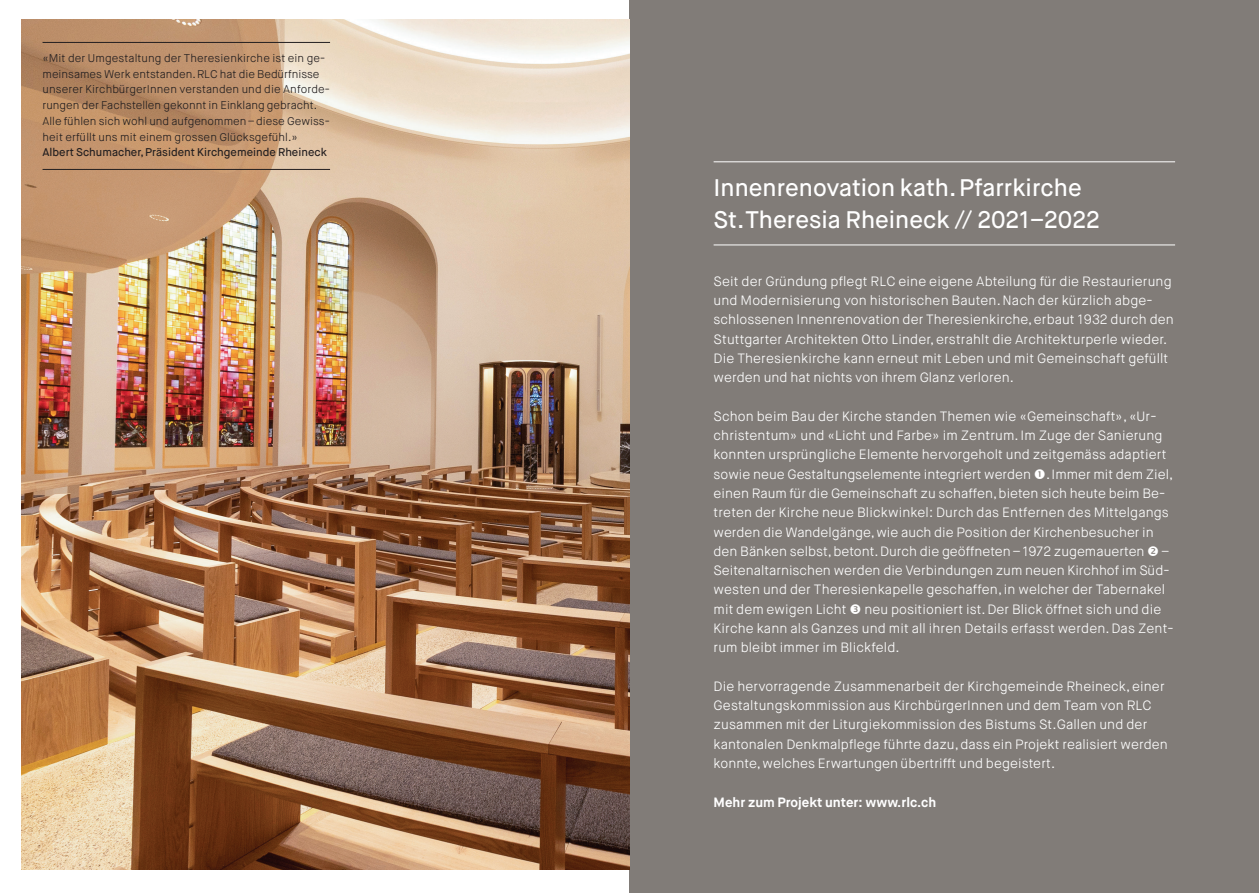
<style>
.page{position:relative;width:1259px;height:893px;background:#fff}
.page>*{position:absolute;margin:0;border:0;box-sizing:border-box;transform-origin:0 0}
.t1{font:500 24px/31.5px "Maison Neue";color:#fff}
.t2{font:300 13.5px/19.4px "Maison Neue";letter-spacing:.01em;color:#fff}
.t3{font:700 13.5px "Maison Neue";color:#fff}
.t4{font:300 11.25px/15.8px "Maison Neue";color:#231f20}
.t5{font:500 11.25px "Maison Neue";color:#231f20}
</style>
<div class="page">
<div style="left:629px;top:0;width:630px;height:893px;background:#817c78"></div>
<hr style="left:713px;top:162px;width:462px;height:1px;background:#fff">
<hr style="left:713px;top:245px;width:462px;height:1px;background:#fff">
<img style="left:21px;top:19px;width:608px;height:851px">
<hr style="left:43px;top:42px;width:287px;height:1px;background:#231f20">
<hr style="left:43px;top:169px;width:287px;height:1px;background:#231f20">
<p class="t4" style="left:43px;top:50px;width:289px">«Mit der Umgestaltung der Theresienkirche ist ein ge&shy;meinsames Werk entstanden. RLC hat die Bedürfnisse unserer KirchbürgerInnen verstanden und die Anforde&shy;rungen der Fachstellen gekonnt in Einklang gebracht.<br>Alle fühlen sich wohl und aufgenommen–diese Gewiss&shy;heit erfüllt uns mit einem grossen Glücksgefühl.»</p>
<p class="t5" style="left:43px;top:145px;width:286px">Albert Schumacher, Präsident Kirchgemeinde Rheineck</p>
<h1 class="t1" style="left:713px;top:172px;width:388px">Innenrenovation kath. Pfarrkirche<br>St.Theresia Rheineck // 2021–2022</h1>
<p class="t2" style="left:713px;top:272px;width:461px">Seit der Gründung pflegt RLC eine eigene Abteilung für die Restaurierung und Modernisierung von historischen Bauten. Nach der kürzlich abge&shy;schlossenen Innenrenovation der Theresienkirche, erbaut 1932 durch den Stuttgarter Architekten Otto Linder, erstrahlt die Architekturperle wieder.<br>Die Theresienkirche kann erneut mit Leben und mit Gemeinschaft gefüllt werden und hat nichts von ihrem Glanz verloren.</p>
<p class="t2" style="left:713px;top:407px;width:461px">Schon beim Bau der Kirche standen Themen wie «Gemeinschaft», «Ur&shy;christentum» und «Licht und Farbe» im Zentrum. Im Zuge der Sanierung konnten ursprüngliche Elemente hervorgeholt und zeitgemäss adaptiert sowie neue Gestaltungselemente integriert werden . Immer mit dem Ziel, einen Raum für die Gemeinschaft zu schaffen, bieten sich heute beim Be&shy;treten der Kirche neue Blickwinkel: Durch das Entfernen des Mittelgangs werden die Wandelgänge, wie auch die Position der Kirchenbesucher in den Bänken selbst, betont. Durch die geöffneten–1972 zugemauerten – Seitenaltarnischen werden die Verbindungen zum neuen Kirchhof im Süd&shy;westen und der Theresienkapelle geschaffen, in welcher der Tabernakel mit dem ewigen Licht</p>
<p class="t2" style="left:713px;top:599px;width:461px;text-indent:151px">neu positioniert ist. Der Blick öffnet sich und die<br>Kirche kann als Ganzes und mit all ihren Details erfasst werden. Das Zent&shy;rum bleibt immer im Blickfeld.</p>
<p class="t2" style="left:713px;top:677px;width:456px">Die hervorragende Zusammenarbeit der Kirchgemeinde Rheineck, einer Gestaltungskommission aus KirchbürgerInnen und dem Team von RLC zusammen mit der Liturgiekommission des Bistums St.Gallen und der kantonalen Denkmalpflege führte dazu, dass ein Projekt realisiert werden konnte, welches Erwartungen übertrifft und begeistert.</p>
<p class="t3" style="left:713px;top:794px;width:224px">Mehr zum Projekt unter: www.rlc.ch</p>
</div>
